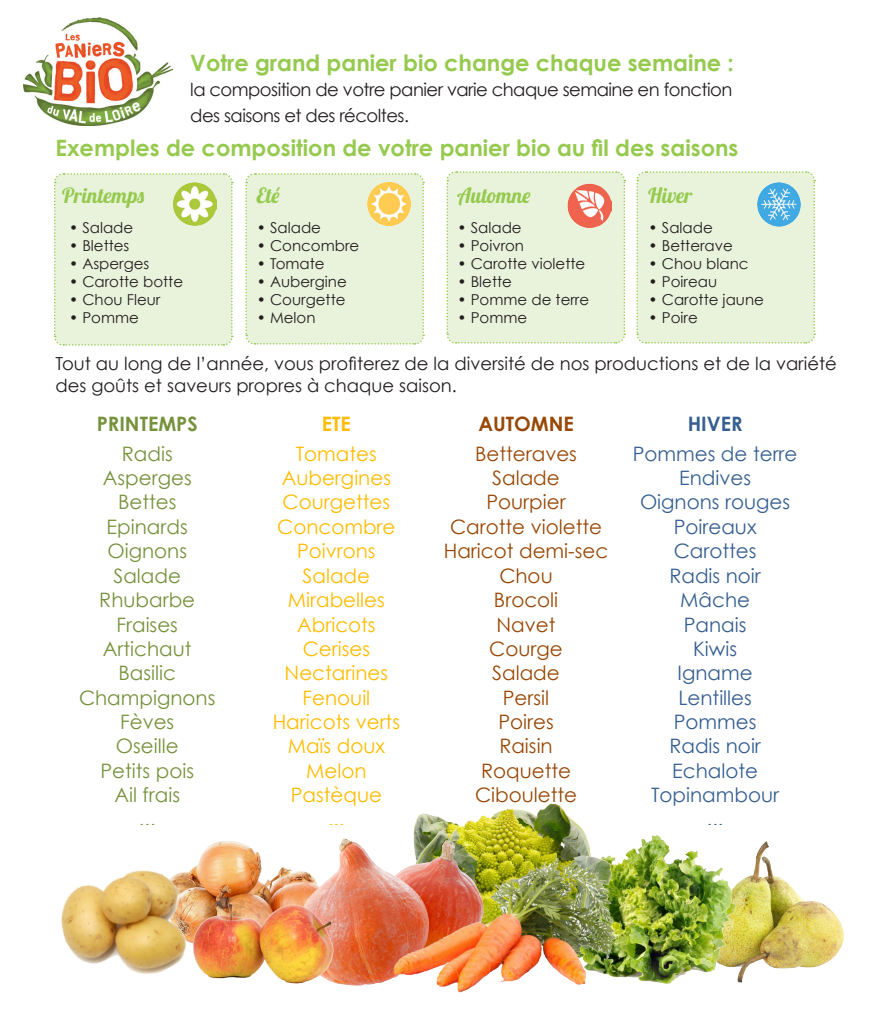
<style>
.page{position:relative;width:893px;height:1021px;background:#fff}
.page>*{position:absolute;margin:0;border:0;box-sizing:border-box;transform-origin:0 0}
.t1{font:700 22.5px "Century Gothic";color:#96ca4e}
.t2{font:21px "Lobster 1.4";color:#96ca4e}
.t3{font:19.95px/24.3px "Century Gothic";color:#ffbc00;text-align:center}
.t4{font:19.95px/24.3px "Century Gothic";color:#365f91;text-align:center}
.t5{font:19.95px/24.3px "Century Gothic";color:#984806;text-align:center}
.t6{font:19.95px/24.3px "Century Gothic";color:#76923c;text-align:center}
.t7{font:700 19.95px "Century Gothic";color:#76923c}
.t8{font:700 19.95px "Century Gothic";color:#984806}
.t9{font:700 19.95px "Century Gothic";color:#365f91}
.t10{font:700 19.95px "Century Gothic";color:#ffbc00}
.t11{font:18px/21.6px "Century Gothic";color:#231f20}
.t12{font:18px/25.5px "Century Gothic";letter-spacing:-.03em;color:#231f20}
.t13{font:15px "Century Gothic";color:#231f20}
</style>
<div class="page">
<img style="left:736px;top:841px;width:107px;height:141px">
<img style="left:622px;top:836px;width:114px;height:147px">
<img style="left:198px;top:803px;width:424px;height:189px">
<img style="left:61px;top:865px;width:137px;height:109px">
<div style="left:446px;top:171px;width:180px;height:173px;background:#e9f3dc"></div>
<div style="left:636px;top:171px;width:180px;height:173px;background:#e9f3dc"></div>
<div style="left:245px;top:173px;width:180px;height:172px;background:#e9f3dc"></div>
<div style="left:54px;top:173px;width:179px;height:173px;background:#e9f3dc"></div>
<img style="left:169px;top:182px;width:48px;height:47px">
<img style="left:367px;top:178px;width:46px;height:48px">
<img style="left:566px;top:179px;width:46px;height:48px">
<img style="left:757px;top:183px;width:51px;height:47px">
<img style="left:23px;top:17px;width:150px;height:108px">
<p class="t1" style="left:190px;top:49px;width:545px">Votre grand panier bio change chaque semaine :</p>
<p class="t12" style="left:190px;top:77px;width:544px">la composition de votre panier varie chaque semaine en fonction des saisons et des récoltes.</p>
<p class="t1" style="left:55px;top:134px;width:685px">Exemples de composition de votre panier bio au fil des saisons</p>
<p class="t2" style="left:62px;top:182px;width:84px">Printemps</p>
<p class="t2" style="left:256px;top:181px;width:24px">Eté</p>
<p class="t2" style="left:457px;top:182px;width:75px">Automne</p>
<p class="t2" style="left:648px;top:182px;width:46px">Hiver</p>
<p class="t13" style="left:69px;top:218px;width:66px">• Salade</p>
<p class="t13" style="left:69px;top:236px;width:62px">• Blettes</p>
<p class="t13" style="left:69px;top:254px;width:82px">• Asperges</p>
<p class="t13" style="left:69px;top:272px;width:116px">• Carotte botte</p>
<p class="t13" style="left:69px;top:290px;width:93px">• Chou Fleur</p>
<p class="t13" style="left:69px;top:308px;width:71px">• Pomme</p>
<p class="t13" style="left:257px;top:218px;width:66px">• Salade</p>
<p class="t13" style="left:257px;top:236px;width:104px">• Concombre</p>
<p class="t13" style="left:257px;top:254px;width:69px">• Tomate</p>
<p class="t13" style="left:257px;top:272px;width:91px">• Aubergine</p>
<p class="t13" style="left:257px;top:290px;width:90px">• Courgette</p>
<p class="t13" style="left:257px;top:308px;width:60px">• Melon</p>
<p class="t13" style="left:457px;top:218px;width:66px">• Salade</p>
<p class="t13" style="left:457px;top:236px;width:68px">• Poivron</p>
<p class="t13" style="left:457px;top:254px;width:129px">• Carotte violette</p>
<p class="t13" style="left:457px;top:272px;width:56px">• Blette</p>
<p class="t13" style="left:457px;top:290px;width:133px">• Pomme de terre</p>
<p class="t13" style="left:457px;top:308px;width:71px">• Pomme</p>
<p class="t13" style="left:649px;top:218px;width:66px">• Salade</p>
<p class="t13" style="left:649px;top:236px;width:86px">• Betterave</p>
<p class="t13" style="left:649px;top:254px;width:102px">• Chou blanc</p>
<p class="t13" style="left:649px;top:272px;width:70px">• Poireau</p>
<p class="t13" style="left:649px;top:290px;width:117px">• Carotte jaune</p>
<p class="t13" style="left:649px;top:308px;width:51px">• Poire</p>
<p class="t11" style="left:55px;top:353px;width:783px">Tout au long de l’année, vous profiterez de la diversité de nos productions et de la variété des goûts et saveurs propres à chaque saison.</p>
<p class="t7" style="left:97px;top:411px;width:103px">PRINTEMPS</p>
<p class="t10" style="left:322px;top:411px;width:31px">ETE</p>
<p class="t8" style="left:478px;top:411px;width:97px">AUTOMNE</p>
<p class="t9" style="left:688px;top:411px;width:56px">HIVER</p>
<p class="t6" style="left:79px;top:441px;width:138px">Radis<br>Asperges<br>Bettes<br>Epinards<br>Oignons<br>Salade<br>Rhubarbe<br>Fraises<br>Artichaut<br>Basilic<br>Champignons<br>Fèves<br>Oseille<br>Petits pois<br>Ail frais<br>...</p>
<p class="t3" style="left:273px;top:441px;width:129px">Tomates<br>Aubergines<br>Courgettes<br>Concombre<br>Poivrons<br>Salade<br>Mirabelles<br>Abricots<br>Cerises<br>Nectarines<br>Fenouil<br>Haricots verts<br>Maïs doux<br>Melon<br>Pastèque<br>...</p>
<p class="t5" style="left:444px;top:441px;width:166px">Betteraves<br>Salade<br>Pourpier<br>Carotte violette<br>Haricot demi-sec<br>Chou<br>Brocoli<br>Navet<br>Courge<br>Salade<br>Persil<br>Poires<br>Raisin<br>Roquette<br>Ciboulette</p>
<p class="t4" style="left:633px;top:441px;width:166px">Pommes de terre<br>Endives<br>Oignons rouges<br>Poireaux<br>Carottes<br>Radis noir<br>Mâche<br>Panais<br>Kiwis<br>Igname<br>Lentilles<br>Pommes<br>Radis noir<br>Echalote<br>Topinambour<br>...</p>
</div>
